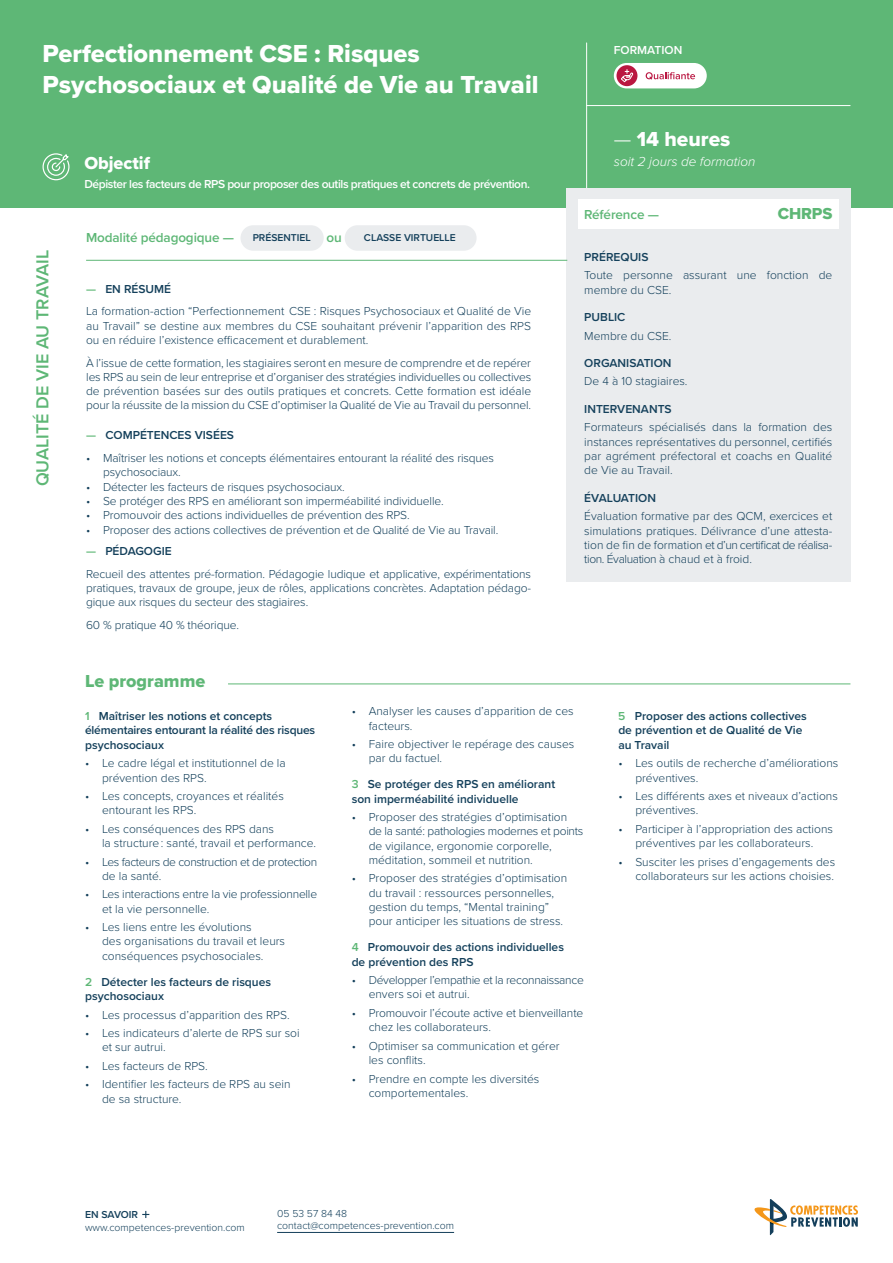
<style>
.page{position:relative;width:893px;height:1263px;background:#fff}
.page>*{position:absolute;margin:0;border:0;box-sizing:border-box;transform-origin:0 0}
.t1{font:25.5px/30.6px "Proxima Nova Extrabld";color:#fff}
.t2{font:21px "Proxima Nova Extrabld";color:#fff}
.t3{font:600 18px "Proxima Nova";color:#5eb776}
.t4{font:18px "Proxima Nova Extrabld";color:#5eb776}
.t5{font:18px "Proxima Nova Extrabld";color:#fff}
.t6{font:16.5px "Proxima Nova Extrabld";letter-spacing:-.01em;color:#5eb776}
.t7{font:600 13.5px "Proxima Nova";letter-spacing:-.01em;color:#5eb776}
.t8{font:italic 300 13.5px "Proxima Nova";color:#fff}
.t9{font:300 12px/14.2px "Proxima Nova";color:#14405b}
.t10{font:600 12px/14.4px "Proxima Nova";color:#14405b}
.t11{font:600 12px "Proxima Nova";letter-spacing:-.035em;color:#fff}
.t12{font:300 12px/14.2px "Proxima Nova";letter-spacing:-.025em;color:#14405b}
.t13{font:300 12px/14.2px "Proxima Nova";letter-spacing:-.03em;color:#14405b}
.t14{font:600 12px "Proxima Nova";color:#fff}
.t15{font:300 10.5px/12.6px "Proxima Nova";color:#14405b}
.t16{font:600 10.5px "Proxima Nova";letter-spacing:-.005em;color:#14405b}
.t17{font:600 10.35px "Proxima Nova";color:#14405b}
.s1{font-family:"Proxima Nova";font-weight:300}
.s2{font-size:13.5px;color:#5eb776}
.s3{font-weight:600;color:#5eb776}
.s4{font-weight:600}
.s5{color:#5eb776}
</style>
<div class="page">
<div style="left:0;top:0;width:893px;height:207px;background:#5eb776"></div>
<hr style="left:586px;top:43px;width:1px;height:146px;background:#fff">
<hr style="left:586px;top:105px;width:264px;height:1px;background:#fff">
<hr style="left:228px;top:683px;width:622px;height:1px;background:#5eb776">
<div style="left:566px;top:188px;width:284px;height:393px;background:#eaecee"></div>
<div style="left:578px;top:200px;width:261px;height:29px;background:#fff"></div>
<hr style="left:86px;top:260px;width:481px;height:1px;background:#5eb776">
<div style="left:240px;top:225px;width:84px;height:26px;background:#eaecee;border-radius:13px"></div>
<div style="left:345px;top:225px;width:132px;height:26px;background:#eaecee;border-radius:13px"></div>
<svg style="left:43px;top:153px;width:27px;height:28px"></svg>
<div style="left:614px;top:63px;width:93px;height:25px;background:#fff;border-radius:13px"></div>
<svg style="left:646px;top:72px;width:49px;height:8px"></svg>
<div style="left:616px;top:65px;width:21px;height:21px;background:#ba1740;border-radius:50%"></div>
<svg style="left:621px;top:69px;width:12px;height:14px"></svg>
<svg style="left:142px;top:1211px;width:7px;height:7px"></svg>
<hr style="left:277px;top:1232px;width:177px;height:1px;background:#14405b">
<svg style="left:754px;top:1199px;width:104px;height:36px"></svg>
<h1 class="t1" style="left:43px;top:38px;width:498px">Perfectionnement CSE : Risques<br>Psychosociaux et Qualité de Vie au Travail</h1>
<p class="t14" style="left:614px;top:41px;width:70px">FORMATION</p>
<h2 class="t2" style="left:614px;top:123px;width:118px"><span class="s1">—</span> 14 heures</h2>
<h3 class="t3" style="left:29px;top:486px;width:238px;rotate:-90deg">QUALITÉ DE VIE AU TRAVAIL</h3>
<h3 class="t5" style="left:84px;top:150px;width:67px">Objectif</h3>
<p class="t8" style="left:614px;top:151px;width:143px">soit 2 jours de formation</p>
<p class="t11" style="left:84px;top:175px;width:447px">Dépister les facteurs de RPS pour proposer des outils pratiques et concrets de prévention.</p>
<p class="t7" style="left:86px;top:228px;width:149px">Modalité pédagogique —</p>
<p class="t17" style="left:253px;top:230px;width:91px">PRÉSENTIEL <span class="s2">ou</span></p>
<p class="t17" style="left:364px;top:230px;width:93px">CLASSE VIRTUELLE</p>
<p class="t9" style="left:86px;top:276px;width:447px;line-height:22.8px"><span class="s3">—</span> <span class="s4">EN RÉSUMÉ<br></span>La formation-action “Perfectionnement CSE : Risques Psychosociaux et Qualité de Vie</p>
<p class="t9" style="left:86px;top:318px;width:446px">au Travail” se destine aux membres du CSE souhaitant prévenir l’apparition des RPS ou en réduire l’existence efficacement et durablement.</p>
<p class="t9" style="left:86px;top:355px;width:447px;text-align:justify">À l’issue de cette formation, les stagiaires seront en mesure de comprendre et de repérer les RPS au sein de leur entreprise et d’organiser des stratégies individuelles ou collectives de prévention basées sur des outils pratiques et concrets. Cette formation est idéale pour la réussite de la mission du CSE d’optimiser la Qualité de Vie au Travail du personnel.</p>
<p class="t10" style="left:86px;top:428px;width:149px"><span class="s5">—</span> COMPÉTENCES VISÉES</p>
<p class="t9" style="left:103px;top:450px;width:392px;text-indent:-17px">• Maîtriser les notions et concepts élémentaires entourant la réalité des risques psychosociaux.</p>
<p class="t9" style="left:86px;top:479px;width:260px">• Détecter les facteurs de risques psychosociaux.</p>
<p class="t9" style="left:86px;top:493px;width:359px">• Se protéger des RPS en améliorant son imperméabilité individuelle.</p>
<p class="t9" style="left:86px;top:507px;width:325px">• Promouvoir des actions individuelles de prévention des RPS.</p>
<p class="t9" style="left:86px;top:522px;width:414px">• Proposer des actions collectives de prévention et de Qualité de Vie au Travail.</p>
<p class="t9" style="left:86px;top:539px;width:447px;line-height:22.8px"><span class="s3">—</span> <span class="s4">PÉDAGOGIE<br></span>Recueil des attentes pré-formation. Pédagogie ludique et applicative, expérimentations</p>
<p class="t9" style="left:86px;top:580px;width:447px">pratiques, travaux de groupe, jeux de rôles, applications concrètes. Adaptation pédago&shy;gique aux risques du secteur des stagiaires.</p>
<p class="t9" style="left:86px;top:617px;width:154px">60 % pratique 40 % théorique.</p>
<p class="t7" style="left:584px;top:205px;width:76px">Référence —</p>
<h3 class="t6" style="left:778px;top:201px;width:56px">CHRPS</h3>
<p class="t10" style="left:584px;top:249px;width:66px">PRÉREQUIS</p>
<p class="t9" style="left:584px;top:267px;width:250px">Toute personne assurant une fonction de membre du CSE.</p>
<p class="t10" style="left:584px;top:309px;width:43px">PUBLIC</p>
<p class="t9" style="left:584px;top:328px;width:89px">Membre du CSE.</p>
<p class="t10" style="left:584px;top:355px;width:89px">ORGANISATION</p>
<p class="t9" style="left:584px;top:374px;width:105px">De 4 à 10 stagiaires.</p>
<p class="t10" style="left:584px;top:401px;width:89px">INTERVENANTS</p>
<p class="t9" style="left:584px;top:419px;width:250px;text-align:justify">Formateurs spécialisés dans la formation des instances représentatives du personnel, certifiés par agrément préfectoral et coachs en Qualité de Vie au Travail.</p>
<p class="t10" style="left:584px;top:490px;width:73px">ÉVALUATION</p>
<p class="t9" style="left:584px;top:508px;width:250px;text-align:justify">Évaluation formative par des QCM, exercices et simulations pratiques. Délivrance d’une attesta&shy;tion de fin de formation et d’un certificat de réalisa&shy;tion. Évaluation à chaud et à froid.</p>
<h3 class="t4" style="left:85px;top:668px;width:122px">Le programme</h3>
<p class="t10" style="left:85px;top:708px;width:232px"><span class="s5">1</span> Maîtriser les notions et concepts élémentaires entourant la réalité des risques psychosociaux</p>
<p class="t9" style="left:102px;top:755px;width:185px;text-indent:-17px">• Le cadre légal et institutionnel de la prévention des RPS.</p>
<p class="t9" style="left:102px;top:788px;width:183px;text-indent:-17px">• Les concepts, croyances et réalités entourant les RPS.</p>
<p class="t9" style="left:102px;top:821px;width:216px;text-indent:-17px">• Les conséquences des RPS dans<br>la structure : santé, travail et performance.</p>
<p class="t13" style="left:102px;top:854px;width:217px;text-indent:-17px">• Les facteurs de construction et de protection de la santé.</p>
<p class="t9" style="left:102px;top:886px;width:217px;text-indent:-17px">• Les interactions entre la vie professionnelle et la vie personnelle.</p>
<p class="t9" style="left:102px;top:919px;width:185px;text-indent:-17px">• Les liens entre les évolutions<br>des organisations du travail et leurs conséquences psychosociales.</p>
<p class="t10" style="left:85px;top:974px;width:188px"><span class="s5">2</span> Détecter les facteurs de risques psychosociaux</p>
<p class="t9" style="left:85px;top:1007px;width:206px">• Les processus d’apparition des RPS.</p>
<p class="t9" style="left:102px;top:1025px;width:199px;text-indent:-17px">• Les indicateurs d’alerte de RPS sur soi et sur autrui.</p>
<p class="t9" style="left:85px;top:1058px;width:124px">• Les facteurs de RPS.</p>
<p class="t9" style="left:102px;top:1076px;width:190px;text-indent:-17px">• Identifier les facteurs de RPS au sein de sa structure.</p>
<p class="t9" style="left:369px;top:703px;width:206px;text-indent:-17px">• Analyser les causes d’apparition de ces facteurs.</p>
<p class="t9" style="left:369px;top:736px;width:207px;text-indent:-17px">• Faire objectiver le repérage des causes par du factuel.</p>
<p class="t10" style="left:352px;top:777px;width:205px"><span class="s5">3</span> Se protéger des RPS en améliorant son imperméabilité individuelle</p>
<p class="t9" style="left:369px;top:809px;width:216px;text-indent:-17px">• Proposer des stratégies d’optimisation de la santé: pathologies modernes et points de vigilance, ergonomie corporelle, méditation, sommeil et nutrition.</p>
<p class="t9" style="left:369px;top:871px;width:200px;text-indent:-17px">• Proposer des stratégies d’optimisation du travail : ressources personnelles, gestion du temps, “Mental training” pour anticiper les situations de stress.</p>
<p class="t10" style="left:352px;top:940px;width:214px"><span class="s5">4</span> Promouvoir des actions individuelles de prévention des RPS</p>
<p class="t12" style="left:369px;top:972px;width:217px;text-indent:-17px">• Développer l’empathie et la reconnaissance envers soi et autrui.</p>
<p class="t9" style="left:369px;top:1005px;width:216px;text-indent:-17px">• Promouvoir l’écoute active et bienveillante chez les collaborateurs.</p>
<p class="t9" style="left:369px;top:1038px;width:193px;text-indent:-17px">• Optimiser sa communication et gérer les conflits.</p>
<p class="t9" style="left:369px;top:1071px;width:172px;text-indent:-17px">• Prendre en compte les diversités comportementales.</p>
<p class="t10" style="left:618px;top:708px;width:190px"><span class="s5">5</span> Proposer des actions collectives de prévention et de Qualité de Vie au Travail</p>
<p class="t9" style="left:635px;top:755px;width:205px;text-indent:-17px">• Les outils de recherche d’améliorations préventives.</p>
<p class="t9" style="left:635px;top:788px;width:204px;text-indent:-17px">• Les différents axes et niveaux d’actions préventives.</p>
<p class="t9" style="left:618px;top:821px;width:216px;text-align:center">• Participer à l’appropriation des actions préventives par les collaborateurs.</p>
<p class="t9" style="left:618px;top:854px;width:218px;text-align:right">• Susciter les prises d’engagements des collaborateurs sur les actions choisies.</p>
<p class="t16" style="left:85px;top:1207px;width:55px">EN SAVOIR</p>
<p class="t15" style="left:85px;top:1220px;width:161px">www.competences-prevention.com</p>
<p class="t15" style="left:277px;top:1206px;width:178px">05 53 57 84 48 contact@competences-prevention.com</p>
</div>
